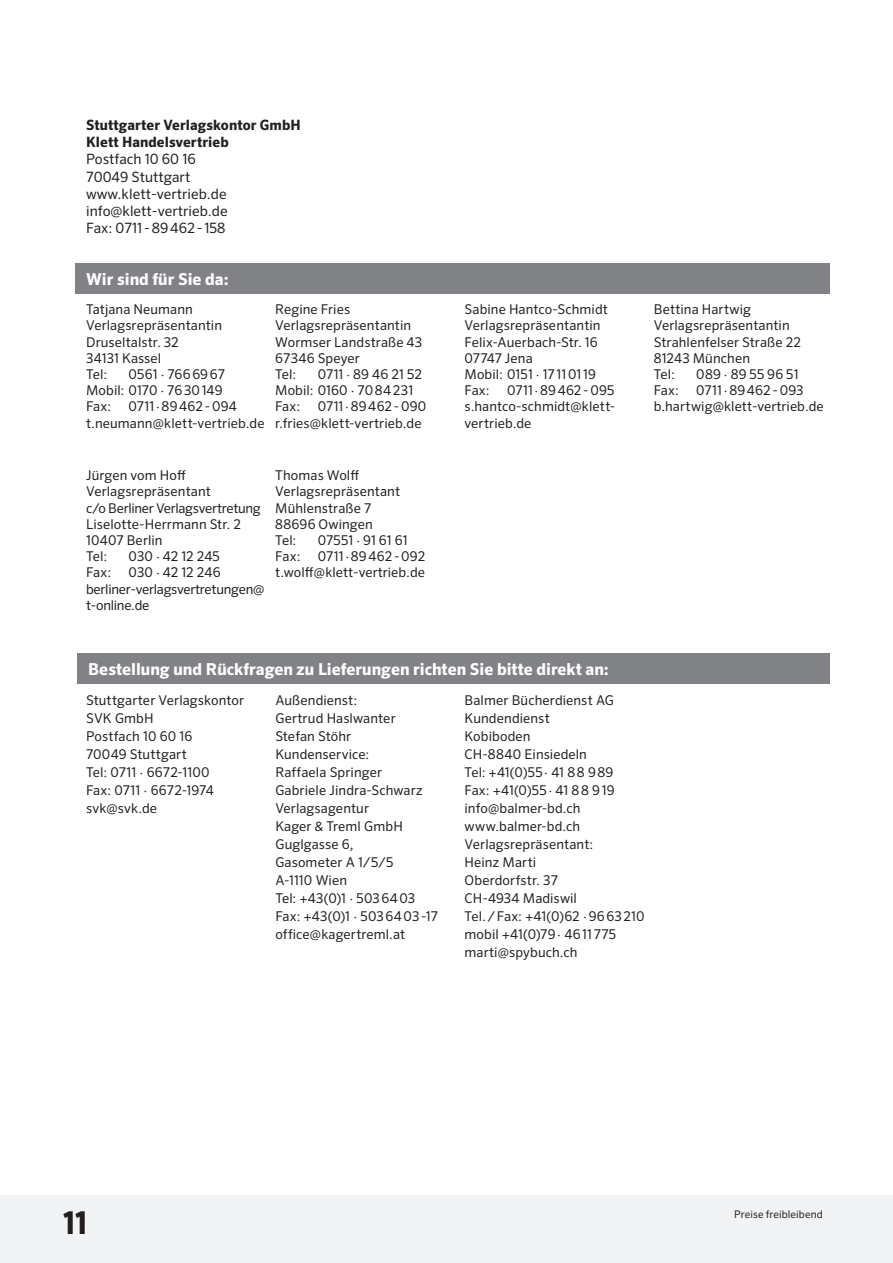
<style>
.page{position:relative;width:893px;height:1263px;background:#fff}
.page>*{position:absolute;margin:0;border:0;box-sizing:border-box;transform-origin:0 0}
.t1{font:700 31.5px "Sero Profor PONS";color:#231f20}
.t2{font:700 16.5px "Sero Profor PONS";color:#fff}
.t3{font:14.25px/17.1px "Sero Profor PONS";color:#231f20}
.t4{font:700 14.25px/17.1px "Sero Profor PONS";letter-spacing:.005em;color:#231f20}
.t5{font:13.5px/16.2px "Sero Profor PONS";letter-spacing:.01em;color:#231f20}
.t6{font:13.5px/16.2px "Sero Profor PONS";letter-spacing:-.02em;color:#231f20}
.t7{font:10.5px "Sero Profor PONS";letter-spacing:.005em;color:#231f20}
</style>
<div class="page">
<div style="left:0;top:1195px;width:893px;height:68px;background:#f2f3f4"></div>
<div style="left:75px;top:263px;width:755px;height:31px;background:#808285"></div>
<div style="left:77px;top:653px;width:753px;height:31px;background:#808285"></div>
<p class="t4" style="left:86px;top:117px;width:216px">Stuttgarter Verlagskontor GmbH<br>Klett Handelsvertrieb</p>
<p class="t3" style="left:86px;top:151px;width:143px">Postfach 10 60 16<br>70049 Stuttgart www.klett-vertrieb.de info@klett-vertrieb.de<br>Fax: 0711 -89462- 158</p>
<p class="t2" style="left:86px;top:269px;width:144px">Wir sind für Sie da:</p>
<p class="t5" style="left:86px;top:301px;width:137px">Tatjana Neumann<br>Verlagsrepräsentantin<br>Druseltalstr. 32<br>34131 Kassel<br>Tel:</p>
<p class="t5" style="left:86px;top:366px;width:140px;text-indent:43px">0561 · 7666967<br>Mobil: 0170 · 7630149<br>Fax:</p>
<p class="t5" style="left:86px;top:398px;width:180px;text-indent:43px">0711·89462-094 t.neumann@klett-vertrieb.de</p>
<p class="t5" style="left:275px;top:301px;width:149px">Regine Fries<br>Verlagsrepräsentantin<br>Wormser Landstraße 43<br>67346 Speyer<br>Tel:</p>
<p class="t5" style="left:275px;top:366px;width:148px;text-indent:43px">0711 · 89 46 21 52<br>Mobil: 0160 · 7084231<br>Fax:</p>
<p class="t5" style="left:275px;top:398px;width:153px;text-indent:43px">0711·89462-090 r.fries@klett-vertrieb.de</p>
<p class="t5" style="left:86px;top:467px;width:176px">Jürgen vom Hoff<br>Verlagsrepräsentant<br>c/o Berliner Verlagsvertretung<br>Liselotte-Herrmann Str. 2<br>10407 Berlin<br>Tel:</p>
<p class="t5" style="left:129px;top:548px;width:93px">030 · 42 12 245</p>
<p class="t6" style="left:86px;top:564px;width:180px;text-indent:43px">030 · 42 12 246 berliner-verlagsvertretungen@ t-online.de</p>
<p class="t5" style="left:86px;top:564px;width:27px">Fax:</p>
<p class="t5" style="left:275px;top:467px;width:126px">Thomas Wolff<br>Verlagsrepräsentant<br>Mühlenstraße 7<br>88696 Owingen<br>Tel:</p>
<p class="t5" style="left:318px;top:532px;width:91px">07551 · 91 61 61</p>
<p class="t5" style="left:275px;top:548px;width:152px;text-align:right">0711·89462-092 t.wolff@klett-vertrieb.de</p>
<p class="t5" style="left:275px;top:548px;width:27px">Fax:</p>
<p class="t5" style="left:465px;top:301px;width:145px">Sabine Hantco-Schmidt<br>Verlagsrepräsentantin<br>Felix-Auerbach-Str. 16<br>07747 Jena<br>Mobil: 0151 · 17110119<br>Fax:</p>
<p class="t5" style="left:465px;top:382px;width:152px;text-align:justify;text-indent:43px">0711·89462-095 s.hantco-schmidt@klett&shy;vertrieb.de</p>
<p class="t5" style="left:654px;top:301px;width:149px">Bettina Hartwig<br>Verlagsrepräsentantin<br>Strahlenfelser Straße 22<br>81243 München<br>Tel:</p>
<p class="t5" style="left:696px;top:366px;width:104px">089 · 89 55 96 51</p>
<p class="t5" style="left:654px;top:382px;width:171px;text-indent:43px">0711·89462-093 b.hartwig@klett-vertrieb.de</p>
<p class="t5" style="left:654px;top:382px;width:27px">Fax:</p>
<p class="t2" style="left:88px;top:659px;width:522px">Bestellung und Rückfragen zu Lieferungen richten Sie bitte direkt an:</p>
<p class="t5" style="left:86px;top:691px;width:160px;line-height:18px">Stuttgarter Verlagskontor<br>SVK GmbH<br>Postfach 10 60 16<br>70049 Stuttgart<br>Tel: 0711 · 6672-1100<br>Fax: 0711 · 6672-1974 svk@svk.de</p>
<p class="t5" style="left:275px;top:691px;width:164px;line-height:18px">Außendienst:<br>Gertrud Haslwanter<br>Stefan Stöhr<br>Kundenservice:<br>Raffaela Springer<br>Gabriele Jindra-Schwarz<br>Verlagsagentur<br>Kager &amp; Treml GmbH<br>Guglgasse 6,<br>Gasometer A 1/5/5<br>A-1110 Wien<br>Tel: +43(0)1 · 5036403<br>Fax: +43(0)1 · 5036403-17 office@kagertreml.at</p>
<p class="t5" style="left:465px;top:691px;width:182px;line-height:18px">Balmer Bücherdienst AG<br>Kundendienst<br>Kobiboden<br>CH-8840 Einsiedeln<br>Tel: +41(0)55· 41 88 989<br>Fax: +41(0)55· 41 88 919 info@balmer-bd.ch www.balmer-bd.ch<br>Verlagsrepräsentant:<br>Heinz Marti<br>Oberdorfstr. 37<br>CH-4934 Madiswil<br>Tel./Fax: +41(0)62 ·9663210 mobil +41(0)79· 4611775 marti@spybuch.ch</p>
<h1 class="t1" style="left:63px;top:1204px;width:26px">11</h1>
<p class="t7" style="left:734px;top:1208px;width:90px">Preise freibleibend</p>
</div>
